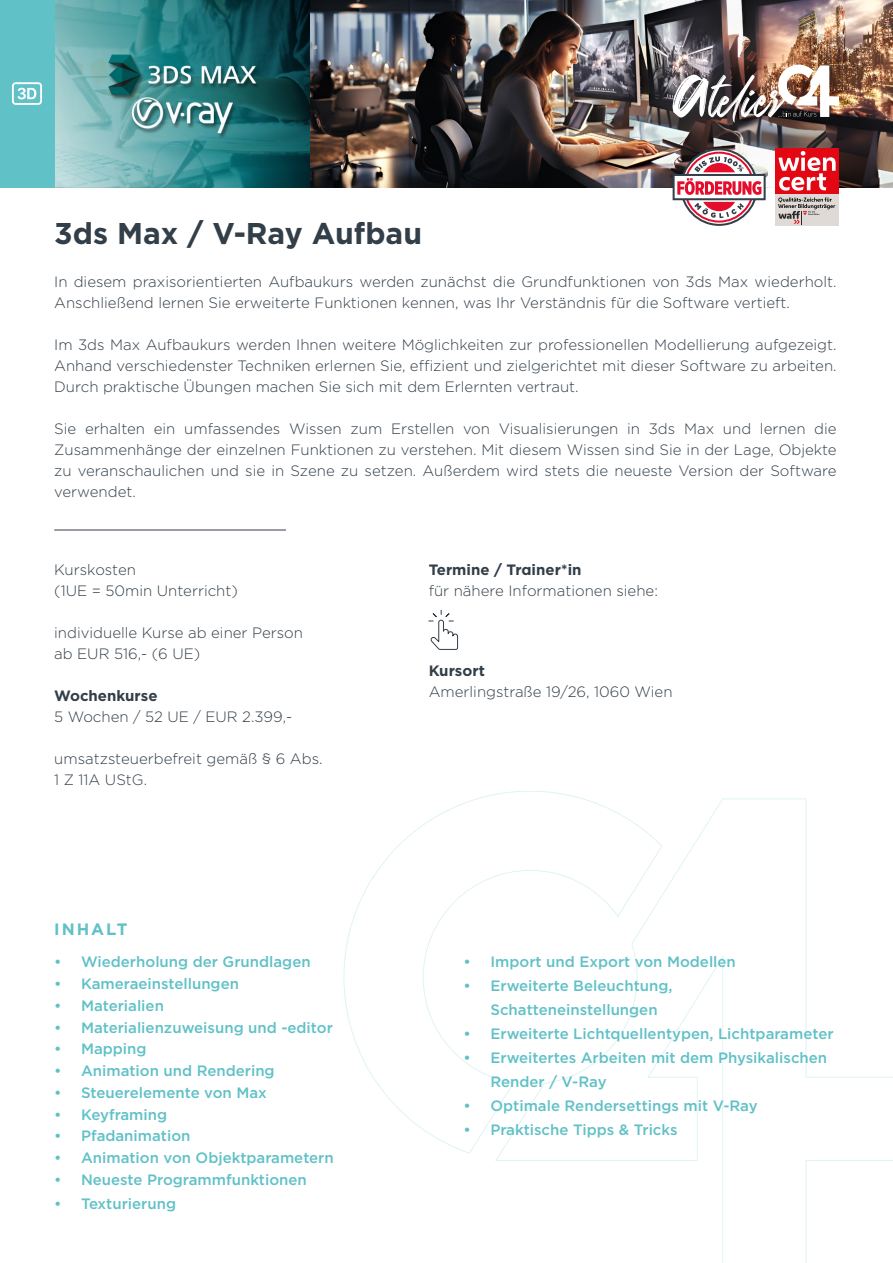
<style>
.page{position:relative;width:893px;height:1263px;background:#fff}
.page>*{position:absolute;margin:0;border:0;box-sizing:border-box;transform-origin:0 0}
.t1{font:700 30px "Gotham";color:#323e48}
.t2{font:700 16.5px "Gotham";letter-spacing:.12em;color:#60c1c7}
.t3{font:300 15px/21px "Gotham";color:#323e48}
.t4{font:500 15px/24px "Gotham";color:#60c1c7}
.t5{font:700 15px "Gotham";color:#323e48}
</style>
<div class="page">
<svg style="left:344px;top:791px;width:549px;height:472px"></svg>
<svg style="left:428px;top:609px;width:30px;height:41px"></svg>
<hr style="left:54px;top:530px;width:232px;height:1px;background:#323e48">
<img style="left:54px;top:0;width:839px;height:187px">
<div style="left:0;top:0;width:54px;height:187px;background:#60c1c7"></div>
<svg style="left:12px;top:82px;width:30px;height:23px"></svg>
<img style="left:672px;top:65px;width:167px;height:58px">
<div style="left:775px;top:194px;width:64px;height:32px;background:#dfdad5"></div>
<div style="left:775px;top:148px;width:64px;height:46px;background:#e30613"></div>
<svg style="left:778px;top:151px;width:58px;height:40px"></svg>
<svg style="left:778px;top:197px;width:57px;height:27px"></svg>
<svg style="left:673px;top:148px;width:93px;height:78px"></svg>
<h1 class="t1" style="left:54px;top:214px;width:369px">3ds Max / V-Ray Aufbau</h1>
<p class="t3" style="left:54px;top:270px;width:784px">In diesem praxisorientierten Aufbaukurs werden zunächst die Grundfunktionen von 3ds Max wiederholt.<br>Anschließend lernen Sie erweiterte Funktionen kennen, was Ihr Verständnis für die Software vertieft.</p>
<p class="t3" style="left:54px;top:333px;width:784px;text-align:justify">Im 3ds Max Aufbaukurs werden Ihnen weitere Möglichkeiten zur professionellen Modellierung aufgezeigt.<br>Anhand verschiedenster Techniken erlernen Sie, effizient und zielgerichtet mit dieser Software zu arbeiten.<br>Durch praktische Übungen machen Sie sich mit dem Erlernten vertraut.</p>
<p class="t3" style="left:54px;top:417px;width:784px;text-align:justify">Sie erhalten ein umfassendes Wissen zum Erstellen von Visualisierungen in 3ds Max und lernen die Zusammenhänge der einzelnen Funktionen zu verstehen. Mit diesem Wissen sind Sie in der Lage, Objekte zu veranschaulichen und sie in Szene zu setzen. Außerdem wird stets die neueste Version der Software verwendet.</p>
<p class="t3" style="left:54px;top:559px;width:185px">Kurskosten<br>(1UE = 50min Unterricht)</p>
<p class="t3" style="left:54px;top:622px;width:250px">individuelle Kurse ab einer Person ab EUR 516,- (6 UE)</p>
<p class="t5" style="left:54px;top:686px;width:105px">Wochenkurse</p>
<p class="t3" style="left:54px;top:706px;width:240px">5 Wochen / 52 UE / EUR 2.399,-</p>
<p class="t3" style="left:54px;top:748px;width:270px">umsatzsteuerbefreit gemäß § 6 Abs.<br>1 Z 11A UStG.</p>
<p class="t2" style="left:54px;top:919px;width:75px">INHALT</p>
<p class="t4" style="left:54px;top:950px;width:258px">• Wiederholung der Grundlagen</p>
<p class="t4" style="left:54px;top:972px;width:187px">• Kameraeinstellungen</p>
<p class="t4" style="left:54px;top:993px;width:111px">• Materialien</p>
<p class="t4" style="left:54px;top:1015px;width:280px">• Materialienzuweisung und -editor</p>
<p class="t4" style="left:54px;top:1037px;width:94px">• Mapping</p>
<p class="t4" style="left:54px;top:1059px;width:222px">• Animation und Rendering</p>
<p class="t4" style="left:54px;top:1080px;width:214px">• Steuerelemente von Max</p>
<p class="t4" style="left:54px;top:1102px;width:115px">• Keyframing</p>
<p class="t4" style="left:54px;top:1124px;width:138px">• Pfadanimation</p>
<p class="t4" style="left:54px;top:1146px;width:281px">• Animation von Objektparametern</p>
<p class="t4" style="left:54px;top:1167px;width:254px">• Neueste Programmfunktionen</p>
<p class="t4" style="left:54px;top:1191px;width:124px">• Texturierung</p>
<p class="t5" style="left:429px;top:560px;width:154px">Termine / Trainer*in</p>
<p class="t3" style="left:429px;top:580px;width:231px">für nähere Informationen siehe:</p>
<p class="t5" style="left:429px;top:661px;width:58px">Kursort</p>
<p class="t3" style="left:429px;top:681px;width:245px">Amerlingstraße 19/26, 1060 Wien</p>
<p class="t4" style="left:463px;top:950px;width:274px">• Import und Export von Modellen</p>
<p class="t4" style="left:490px;top:974px;width:184px;text-indent:-27px">• Erweiterte Beleuchtung,<br>Schatteneinstellungen</p>
<p class="t4" style="left:463px;top:1022px;width:372px">• Erweiterte Lichtquellentypen, Lichtparameter</p>
<p class="t4" style="left:490px;top:1046px;width:338px;text-indent:-27px">• Erweitertes Arbeiten mit dem Physikalischen<br>Render / V-Ray</p>
<p class="t4" style="left:463px;top:1094px;width:296px">• Optimale Rendersettings mit V-Ray</p>
<p class="t4" style="left:463px;top:1118px;width:216px">• Praktische Tipps &amp; Tricks</p>
</div>
